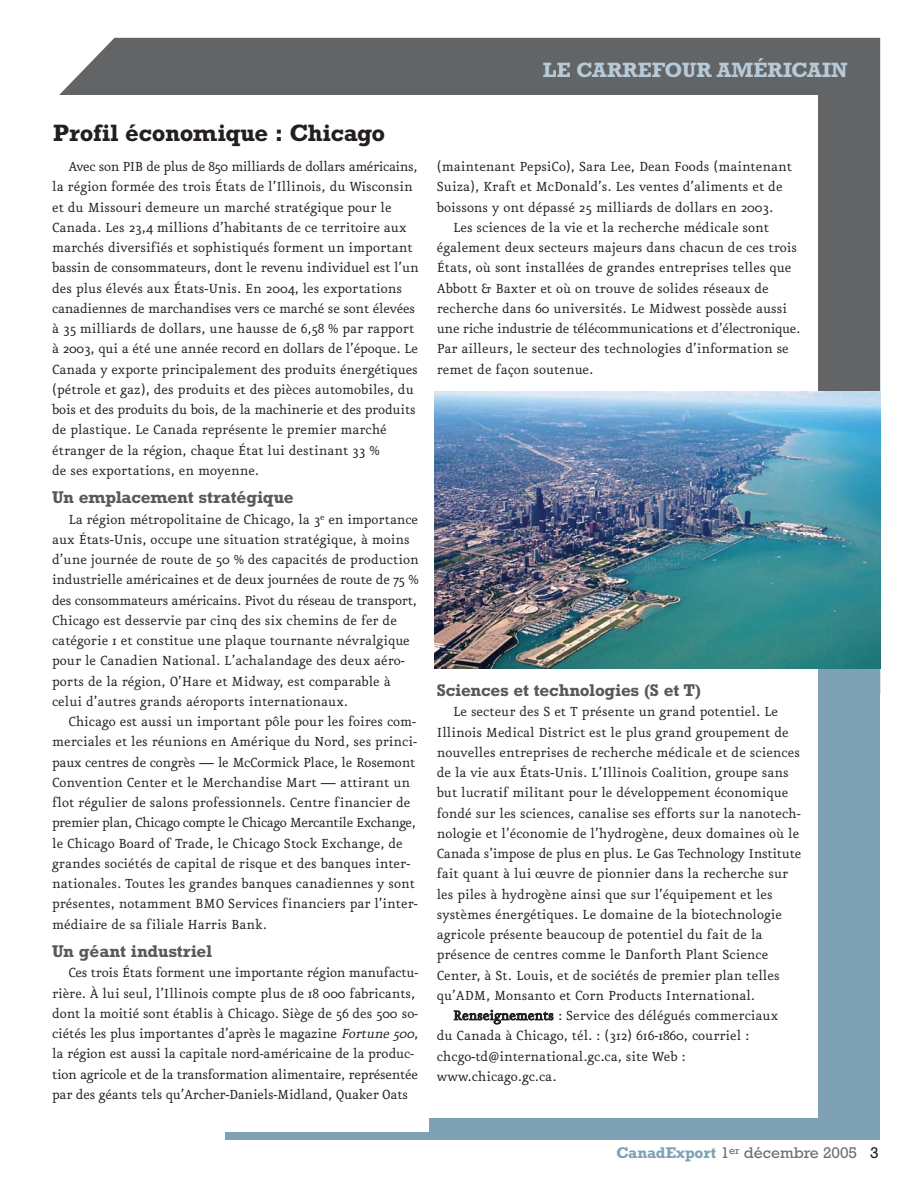
<style>
.page{position:relative;width:918px;height:1188px;background:#fff}
.page>*{position:absolute;margin:0;border:0;box-sizing:border-box;transform-origin:0 0}
.t1{font:700 24px "Rockwell";letter-spacing:-.015em;color:#231f20}
.t2{font:700 21px "Rockwell";color:#b7cad8}
.t3{font:700 17.25px "Rockwell";letter-spacing:-.01em;color:#58595b}
.t4{font:15.75px/20.2px "Eureka";color:#231f20}
.t5{font:15.75px "Rockwell";color:#6c6e70}
.s1{font-style:italic}
.s2{font-weight:700;color:#7fa1b6}
.s3{color:#231f20}
</style>
<div class="page">
<div style="left:38px;top:623px;width:842px;height:516px;background:#7fa1b6"></div>
<div style="left:59px;top:38px;width:821px;height:354px;background:#636466"></div>
<div style="left:30px;top:95px;width:788px;height:1044px;background:#fff"></div>
<div style="left:430px;top:1118px;width:450px;height:21px;background:#7fa1b6"></div>
<div style="left:226px;top:1132px;width:654px;height:7px;background:#7fa1b6"></div>
<img style="left:435px;top:392px;width:445px;height:276px">
<h2 class="t2" style="left:543px;top:63px;width:306px">LE CARREFOUR AMÉRICAIN</h2>
<h1 class="t1" style="left:53px;top:125px;width:334px">Profil économique : Chicago</h1>
<p class="t4" style="left:52px;top:158px;width:368px;text-indent:16px">Avec son PIB de plus de 850 milliards de dollars américains, la région formée des trois États de l’Illinois, du Wisconsin et du Missouri demeure un marché stratégique pour le Canada. Les 23,4 millions d’habitants de ce territoire aux marchés diversifiés et sophistiqués forment un important bassin de consommateurs, dont le revenu individuel est l’un des plus élevés aux États-Unis. En 2004, les exportations canadiennes de marchandises vers ce marché se sont élevées à 35 milliards de dollars, une hausse de 6,58 % par rapport à 2003, qui a été une année record en dollars de l’époque. Le Canada y exporte principalement des produits énergétiques (pétrole et gaz), des produits et des pièces automobiles, du bois et des produits du bois, de la machinerie et des produits de plastique. Le Canada représente le premier marché étranger de la région, chaque État lui destinant 33 %<br>de ses exportations, en moyenne.</p>
<p class="t3" style="left:52px;top:492px;width:243px">Un emplacement stratégique</p>
<p class="t4" style="left:52px;top:511px;width:368px;text-indent:16px">La région métropolitaine de Chicago, la 3<sup>e</sup> en importance aux États-Unis, occupe une situation stratégique, à moins d’une journée de route de 50 % des capacités de production industrielle américaines et de deux journées de route de 75 % des consommateurs américains. Pivot du réseau de transport, Chicago est desservie par cinq des six chemins de fer de catégorie 1 et constitue une plaque tournante névralgique pour le Canadien National. L’achalandage des deux aéro&shy;ports de la région, O’Hare et Midway, est comparable à celui d’autres grands aéroports internationaux.</p>
<p class="t4" style="left:52px;top:713px;width:367px;text-indent:16px">Chicago est aussi un important pôle pour les foires com&shy;merciales et les réunions en Amérique du Nord, ses princi&shy;paux centres de congrès — le McCormick Place, le Rosemont Convention Center et le Merchandise Mart — attirant un flot régulier de salons professionnels. Centre financier de premier plan, Chicago compte le Chicago Mercantile Exchange, le Chicago Board of Trade, le Chicago Stock Exchange, de grandes sociétés de capital de risque et des banques inter&shy;nationales. Toutes les grandes banques canadiennes y sont présentes, notamment BMO Services financiers par l’inter&shy;médiaire de sa filiale Harris Bank.</p>
<p class="t3" style="left:52px;top:945px;width:161px">Un géant industriel</p>
<p class="t4" style="left:52px;top:964px;width:368px;text-indent:16px">Ces trois États forment une importante région manufactu&shy;rière. À lui seul, l’Illinois compte plus de 18 000 fabricants, dont la moitié sont établis à Chicago. Siège de 56 des 500 so&shy;ciétés les plus importantes d’après le magazine <span class="s1">Fortune 500</span>, la région est aussi la capitale nord-américaine de la produc&shy;tion agricole et de la transformation alimentaire, représentée par des géants tels qu’Archer-Daniels-Midland, Quaker Oats</p>
<p class="t4" style="left:437px;top:158px;width:357px">(maintenant PepsiCo), Sara Lee, Dean Foods (maintenant<br>Suiza), Kraft et McDonald’s. Les ventes d’aliments et de boissons y ont dépassé 25 milliards de dollars en 2003.</p>
<p class="t4" style="left:437px;top:219px;width:365px;text-indent:16px">Les sciences de la vie et la recherche médicale sont également deux secteurs majeurs dans chacun de ces trois États, où sont installées de grandes entreprises telles que Abbott &amp; Baxter et où on trouve de solides réseaux de recherche dans 60 universités. Le Midwest possède aussi une riche industrie de télécommunications et d’électronique.<br>Par ailleurs, le secteur des technologies d’information se remet de façon soutenue.</p>
<p class="t3" style="left:437px;top:684px;width:266px">Sciences et technologies (S et T)</p>
<p class="t4" style="left:437px;top:703px;width:366px;text-indent:16px">Le secteur des S et T présente un grand potentiel. Le Illinois Medical District est le plus grand groupement de nouvelles entreprises de recherche médicale et de sciences de la vie aux États-Unis. L’Illinois Coalition, groupe sans but lucratif militant pour le développement économique fondé sur les sciences, canalise ses efforts sur la nanotech&shy;nologie et l’économie de l’hydrogène, deux domaines où le Canada s’impose de plus en plus. Le Gas Technology Institute fait quant à lui œuvre de pionnier dans la recherche sur les piles à hydrogène ainsi que sur l’équipement et les systèmes énergétiques. Le domaine de la biotechnologie agricole présente beaucoup de potentiel du fait de la présence de centres comme le Danforth Plant Science Center, à St. Louis, et de sociétés de premier plan telles qu’ADM, Monsanto et Corn Products International.</p>
<p class="t4" style="left:437px;top:1007px;width:343px;text-indent:16px">Renseignements : Service des délégués commerciaux du Canada à Chicago, tél. : (312) 616-1860, courriel : chcgo-td@international.gc.ca, site Web : www.chicago.gc.ca.</p>
<p class="t5" style="left:617px;top:1147px;width:264px"><span class="s2">CanadExport</span> 1<sup>er</sup> décembre 2005 <span class="s3">3</span></p>
</div>
